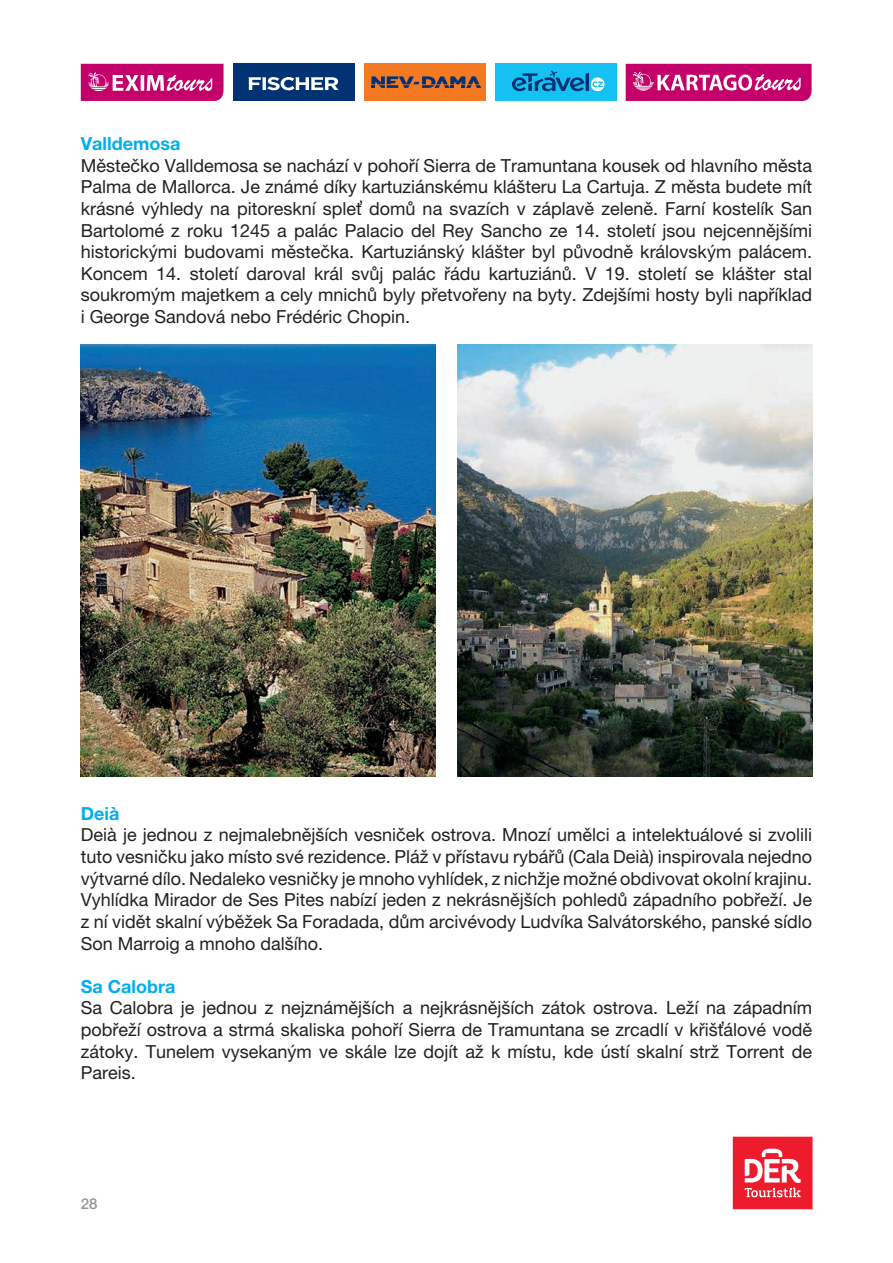
<style>
.page{position:relative;width:893px;height:1263px;background:#fff}
.page>*{position:absolute;margin:0;border:0;box-sizing:border-box;transform-origin:0 0}
.t1{font:18px/21.6px "Helvetica Neue CE";color:#231f20;text-align:justify}
.t2{font:700 18px "Helvetica Neue CE";color:#00aeef}
.t3{font:500 15px "Helvetica Neue CE";color:#939598}
</style>
<div class="page">
<div style="left:733px;top:1137px;width:79px;height:72px;background:#ee1b2d"></div>
<svg style="left:745px;top:1148px;width:56px;height:49px"></svg>
<div style="left:233px;top:64px;width:121px;height:37px;background:#013374"></div>
<svg style="left:248px;top:77px;width:91px;height:13px"></svg>
<div style="left:364px;top:64px;width:121px;height:37px;background:#f47921"></div>
<svg style="left:371px;top:76px;width:110px;height:12px"></svg>
<div style="left:495px;top:64px;width:121px;height:37px;background:#15c0f2"></div>
<svg style="left:512px;top:71px;width:93px;height:20px"></svg>
<svg style="left:81px;top:64px;width:143px;height:37px;background:#cd2b83"></svg>
<svg style="left:626px;top:64px;width:186px;height:37px;background:#ce2c84"></svg>
<img style="left:81px;top:345px;width:355px;height:432px">
<img style="left:457px;top:345px;width:355px;height:432px">
<p class="t2" style="left:81px;top:133px;width:101px">Valldemosa</p>
<p class="t1" style="left:81px;top:155px;width:733px">Městečko Valldemosa se nachází v pohoří Sierra de Tramuntana kousek od hlavního města Palma de Mallorca. Je známé díky kartuziánskému klášteru La Cartuja. Z města budete mít krásné výhledy na pitoreskní spleť domů na svazích v záplavě zeleně. Farní kostelík San Bartolomé z roku 1245 a palác Palacio del Rey Sancho ze 14. století jsou nejcennějšími historickými budovami městečka. Kartuziánský klášter byl původně královským palácem.<br>Koncem 14. století daroval král svůj palác řádu kartuziánů. V 19. století se klášter stal soukromým majetkem a cely mnichů byly přetvořeny na byty. Zdejšími hosty byli například i George Sandová nebo Frédéric Chopin.</p>
<p class="t2" style="left:81px;top:802px;width:40px">Deià</p>
<p class="t1" style="left:81px;top:824px;width:733px">Deià je jednou z nejmalebnějších vesniček ostrova. Mnozí umělci a intelektuálové si zvolili tuto vesničku jako místo své rezidence. Pláž v přístavu rybářů (Cala Deià) inspirovala nejedno výtvarné dílo. Nedaleko vesničky je mnoho vyhlídek, z nichžje možné obdivovat okolní krajinu.<br>Vyhlídka Mirador de Ses Pites nabízí jeden z nekrásnějších pohledů západního pobřeží. Je z ní vidět skalní výběžek Sa Foradada, dům arcivévody Ludvíka Salvátorského, panské sídlo Son Marroig a mnoho dalšího.</p>
<p class="t2" style="left:81px;top:975px;width:96px">Sa Calobra</p>
<p class="t1" style="left:81px;top:997px;width:733px">Sa Calobra je jednou z nejznámějších a nejkrásnějších zátok ostrova. Leží na západním pobřeží ostrova a strmá skaliska pohoří Sierra de Tramuntana se zrcadlí v křišťálové vodě zátoky. Tunelem vysekaným ve skále lze dojít až k místu, kde ústí skalní strž Torrent de Pareis.</p>
<p class="t3" style="left:81px;top:1194px;width:18px">28</p>
</div>
